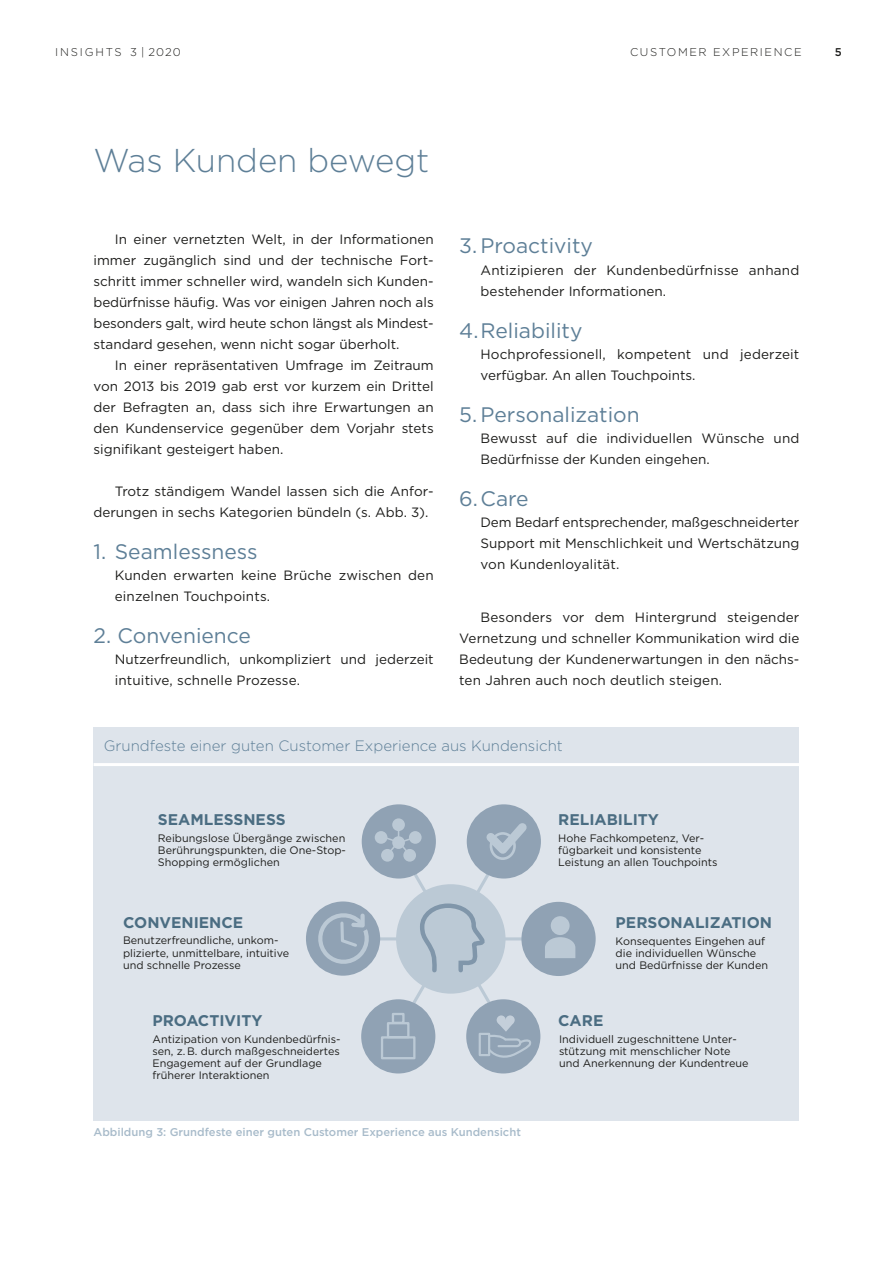
<style>
.page{position:relative;width:893px;height:1263px;background:#fff}
.page>*{position:absolute;margin:0;border:0;box-sizing:border-box;transform-origin:0 0}
.t1{font:300 33px "Gotham";color:#5e7f97}
.t2{font:21px "Gotham";color:#5e7f97}
.t3{font:700 15.45px "Gotham";color:#4b6d82}
.t4{font:300 15px "Gotham";color:#5e7f97}
.t5{font:13.5px/21px "Gotham";color:#1d1d1b}
.t6{font:500 11.25px "Gotham";color:#a8bbca}
.t7{font:300 11.25px "Gotham";letter-spacing:.14em;color:#1d1d1b}
.t8{font:300 11.25px "Gotham";letter-spacing:.16em;color:#1d1d1b}
.t9{font:500 11.25px "Gotham";color:#1d1d1b}
.t10{font:10.8px/12px "Gotham";color:#1d1d1b}
</style>
<div class="page">
<div style="left:94px;top:727px;width:705px;height:393px;background:#dee4eb"></div>
<hr style="left:94px;top:763px;width:705px;height:3px;background:#fff">
<hr style="left:352px;top:937px;width:197px;height:3px;background:#bbc9d5">
<div style="left:306px;top:901px;width:74px;height:75px;background:#90a2b4;border-radius:50%"></div>
<div style="left:521px;top:902px;width:75px;height:74px;background:#90a2b4;border-radius:50%"></div>
<div style="left:467px;top:804px;width:74px;height:74px;background:#90a2b4;border-radius:50%"></div>
<div style="left:362px;top:804px;width:74px;height:74px;background:#90a2b4;border-radius:50%"></div>
<div style="left:466px;top:999px;width:74px;height:74px;background:#90a2b4;border-radius:50%"></div>
<div style="left:361px;top:999px;width:74px;height:74px;background:#90a2b4;border-radius:50%"></div>
<div style="left:551px;top:916px;width:19px;height:19px;background:#bbc9d5;border-radius:50%"></div>
<svg style="left:545px;top:937px;width:30px;height:21px"></svg>
<svg style="left:312px;top:907px;width:63px;height:57px"></svg>
<svg style="left:381px;top:849px;width:13px;height:13px"></svg>
<div style="left:375px;top:831px;width:12px;height:13px;background:#bbc9d5;border-radius:50%"></div>
<svg style="left:383px;top:815px;width:151px;height:244px"></svg>
<div style="left:381px;top:1036px;width:34px;height:23px;border:2px solid #bbc9d5"></div>
<div style="left:387px;top:1022px;width:22px;height:16px;border:2px solid #bbc9d5"></div>
<div style="left:392px;top:1013px;width:13px;height:11px;border:2px solid #bbc9d5"></div>
<p class="t8" style="left:55px;top:46px;width:127px">INSIGHTS 3 | 2020</p>
<p class="t7" style="left:630px;top:46px;width:173px">Customer Experience</p>
<p class="t9" style="left:835px;top:46px;width:8px">5</p>
<h1 class="t1" style="left:94px;top:143px;width:337px">Was Kunden bewegt</h1>
<p class="t5" style="left:94px;top:229px;width:342px;text-align:justify;text-indent:21px">In einer vernetzten Welt, in der Informationen immer zugänglich sind und der technische Fort&shy;schritt immer schneller wird, wandeln sich Kunden&shy;bedürfnisse häufig. Was vor einigen Jahren noch als besonders galt, wird heute schon längst als Mindest&shy;standard gesehen, wenn nicht sogar überholt.</p>
<p class="t5" style="left:94px;top:355px;width:342px;text-align:justify;text-indent:21px">In einer repräsentativen Umfrage im Zeitraum von 2013 bis 2019 gab erst vor kurzem ein Drittel der Befragten an, dass sich ihre Erwartungen an den Kundenservice gegenüber dem Vorjahr stets signifikant gesteigert haben.</p>
<p class="t5" style="left:94px;top:481px;width:342px;text-indent:21px">Trotz ständigem Wandel lassen sich die Anfor&shy;derungen in sechs Kategorien bündeln (s. Abb. 3).</p>
<h2 class="t2" style="left:94px;top:540px;width:165px">1. Seamlessness</h2>
<p class="t5" style="left:115px;top:565px;width:320px">Kunden erwarten keine Brüche zwischen den einzelnen Touchpoints.</p>
<h2 class="t2" style="left:94px;top:624px;width:159px">2. Convenience</h2>
<p class="t5" style="left:115px;top:649px;width:320px">Nutzerfreundlich, unkompliziert und jederzeit intuitive, schnelle Prozesse.</p>
<h2 class="t2" style="left:459px;top:234px;width:135px">3.Proactivity</h2>
<p class="t5" style="left:480px;top:259px;width:320px">Antizipieren der Kundenbedürfnisse anhand bestehender Informationen.</p>
<h2 class="t2" style="left:459px;top:319px;width:125px">4.Reliability</h2>
<p class="t5" style="left:480px;top:343px;width:320px">Hochprofessionell, kompetent und jederzeit verfügbar. An allen Touchpoints.</p>
<h2 class="t2" style="left:459px;top:403px;width:182px">5. Personalization</h2>
<p class="t5" style="left:480px;top:427px;width:320px">Bewusst auf die individuellen Wünsche und<br>Bedürfnisse der Kunden eingehen.</p>
<h2 class="t2" style="left:459px;top:487px;width:71px">6.Care</h2>
<p class="t5" style="left:480px;top:511px;width:320px;text-align:justify">Dem Bedarf entsprechender, maßgeschneiderter Support mit Menschlichkeit und Wertschätzung von Kundenloyalität.</p>
<p class="t5" style="left:459px;top:607px;width:342px;text-align:justify;text-indent:21px">Besonders vor dem Hintergrund steigender Vernetzung und schneller Kommunikation wird die Bedeutung der Kundenerwartungen in den nächs&shy;ten Jahren auch noch deutlich steigen.</p>
<p class="t4" style="left:104px;top:737px;width:461px">Grundfeste einer guten Customer Experience aus Kundensicht</p>
<p class="t3" style="left:158px;top:811px;width:129px">SEAMLESSNESS</p>
<p class="t3" style="left:558px;top:811px;width:102px">RELIABILITY</p>
<p class="t10" style="left:158px;top:832px;width:189px;text-align:justify">Reibungslose Übergänge zwischen Berührungspunkten, die One-Stop-Shopping ermöglichen</p>
<p class="t10" style="left:558px;top:832px;width:161px">Hohe Fachkompetenz, Ver&shy;fügbarkeit und konsistente<br>Leistung an allen Touchpoints</p>
<p class="t3" style="left:123px;top:913px;width:122px">CONVENIENCE</p>
<p class="t3" style="left:616px;top:913px;width:158px">PERSONALIZATION</p>
<p class="t10" style="left:123px;top:934px;width:168px">Benutzerfreundliche, unkom&shy;plizierte, unmittelbare, intuitive und schnelle Prozesse</p>
<p class="t10" style="left:616px;top:935px;width:154px">Konsequentes Eingehen auf die individuellen Wünsche und Bedürfnisse der Kunden</p>
<p class="t3" style="left:152px;top:1012px;width:112px">PROACTIVITY</p>
<p class="t10" style="left:152px;top:1033px;width:190px">Antizipation von Kundenbedürfnis&shy;sen, z. B. durch maßgeschneidertes<br>Engagement auf der Grundlage früherer Interaktionen</p>
<p class="t3" style="left:558px;top:1012px;width:47px">CARE</p>
<p class="t10" style="left:559px;top:1033px;width:191px">Individuell zugeschnittene Unter&shy;stützung mit menschlicher Note und Anerkennung der Kundentreue</p>
<p class="t6" style="left:94px;top:1126px;width:429px">Abbildung 3: Grundfeste einer guten Customer Experience aus Kundensicht</p>
</div>
